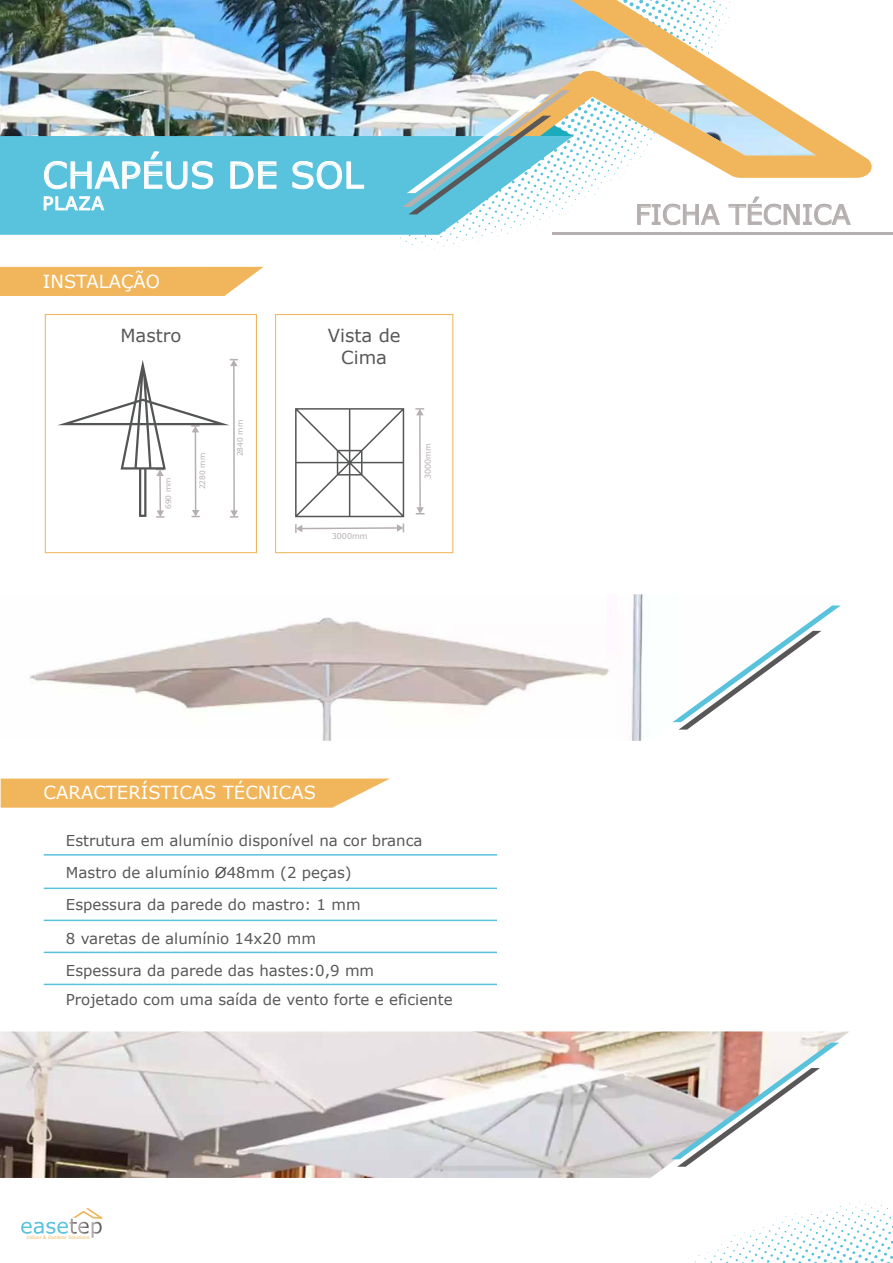
<style>
.page{position:relative;width:893px;height:1263px;background:#fff}
.page>*{position:absolute;margin:0;border:0;box-sizing:border-box;transform-origin:0 0}
.t1{font:36px "MS Reference Sans Serif";color:#fff}
.t2{font:27px "MS Reference Sans Serif";color:#b5b0af}
.t3{font:18px "MS Reference Sans Serif";color:#fff}
.t4{font:18px/21.6px "MS Reference Sans Serif";color:#595757;text-align:center}
.t5{font:15px/32.2px "MS Reference Sans Serif";color:#595757}
.t6{font:7.95px "MS Reference Sans Serif";letter-spacing:-.005em;color:#b5b0af}
.t7{font:7.5px "MS Reference Sans Serif";letter-spacing:-.005em;color:#b5b0af}
.t8{font:4.65px "MS Reference Sans Serif";color:#f1b65b}
</style>
<div class="page">
<svg style="left:692px;top:1200px;width:201px;height:63px"></svg>
<img style="left:0;top:0;width:442px;height:136px">
<svg style="left:637px;top:204px;width:83px;height:22px"></svg>
<svg style="left:728px;top:196px;width:123px;height:30px"></svg>
<hr style="left:553px;top:233px;width:340px;height:2px;background:#b5b0af">
<svg style="left:442px;top:0;width:430px;height:178px"></svg>
<svg style="left:0;top:136px;width:573px;height:99px;background:#67c6de"></svg>
<svg style="left:402px;top:90px;width:171px;height:124px"></svg>
<svg style="left:230px;top:161px;width:47px;height:28px"></svg>
<svg style="left:292px;top:160px;width:73px;height:30px;background:#76cce2"></svg>
<svg style="left:43px;top:151px;width:171px;height:60px;background:#6ec9e0"></svg>
<svg style="left:21px;top:1208px;width:82px;height:30px"></svg>
<svg style="left:0;top:267px;width:263px;height:29px;background:#f2bb67"></svg>
<svg style="left:1px;top:778px;width:389px;height:30px;background:#f2bd6b"></svg>
<img style="left:29px;top:594px;width:614px;height:147px">
<svg style="left:672px;top:605px;width:169px;height:125px"></svg>
<img style="left:0;top:1031px;width:849px;height:147px">
<svg style="left:671px;top:1042px;width:168px;height:125px"></svg>
<div style="left:275px;top:314px;width:178px;height:239px;border:1px solid #f1b65b"></div>
<svg style="left:57px;top:359px;width:181px;height:159px"></svg>
<div style="left:45px;top:314px;width:212px;height:239px;border:1px solid #f1b65b"></div>
<hr style="left:419px;top:414px;width:2px;height:94px;background:#b5b0af">
<svg style="left:415px;top:408px;width:9px;height:7px"></svg>
<svg style="left:416px;top:507px;width:9px;height:7px"></svg>
<svg style="left:295px;top:408px;width:109px;height:109px"></svg>
<svg style="left:295px;top:523px;width:109px;height:10px"></svg>
<hr style="left:44px;top:854px;width:453px;height:1px;background:#59c2dc">
<hr style="left:44px;top:887px;width:453px;height:2px;background:#59c2dc">
<hr style="left:44px;top:920px;width:453px;height:1px;background:#59c2dc">
<hr style="left:44px;top:952px;width:453px;height:1px;background:#59c2dc">
<hr style="left:44px;top:984px;width:453px;height:1px;background:#59c2dc">
<svg style="left:215px;top:867px;width:12px;height:12px"></svg>
<h1 class="t1" style="left:43px;top:152px;width:323px">CHAPÉUS DE SOL</h1>
<p class="t3" style="left:43px;top:192px;width:63px">PLAZA</p>
<p class="t3" style="left:43px;top:270px;width:119px">INSTALAÇÃO</p>
<p class="t4" style="left:120px;top:324px;width:63px">Mastro</p>
<p class="t4" style="left:328px;top:324px;width:74px">Vista de<br>Cima</p>
<p class="t7" style="left:163px;top:509px;width:33px;rotate:-90deg">690 mm</p>
<p class="t7" style="left:198px;top:489px;width:38px;rotate:-90deg">2280 mm</p>
<p class="t7" style="left:235px;top:456px;width:38px;rotate:-90deg">2840 mm</p>
<p class="t6" style="left:332px;top:531px;width:37px">3000mm</p>
<p class="t6" style="left:423px;top:479px;width:37px;rotate:-90deg">3000mm</p>
<p class="t3" style="left:44px;top:781px;width:274px">CARACTERÍSTICAS TÉCNICAS</p>
<p class="t5" style="left:66px;top:823px;width:358px">Estrutura em alumínio disponível na cor branca</p>
<p class="t5" style="left:66px;top:856px;width:287px">Mastro de alumínio O48mm (2 peças)</p>
<p class="t5" style="left:66px;top:888px;width:296px">Espessura da parede do mastro: 1 mm</p>
<p class="t5" style="left:66px;top:921px;width:310px">8 varetas de alumínio 14x20 mm<br>Espessura da parede das hastes:0,9 mm</p>
<p class="t5" style="left:66px;top:983px;width:388px">Projetado com uma saída de vento forte e eficiente</p>
<p class="t8" style="left:26px;top:1234px;width:65px">Indoor &amp; Outdoor Solutions</p>
<h2 class="t2" style="left:635px;top:197px;width:217px">FICHA TÉCNICA</h2>
</div>
